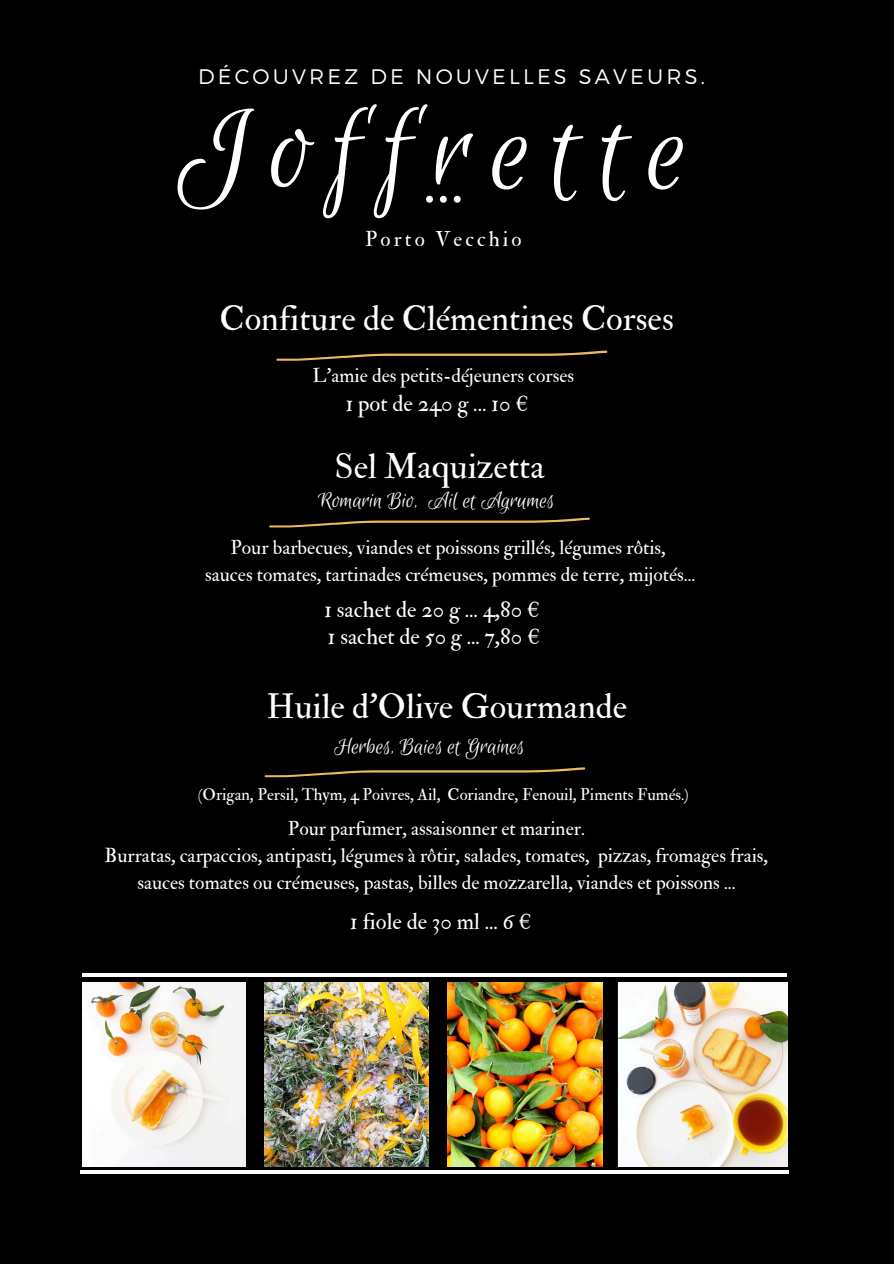
<style>
.page{position:relative;width:894px;height:1264px;background:#fff}
.page>*{position:absolute;margin:0;border:0;box-sizing:border-box;transform-origin:0 0}
.t1{font:127.5px "Euphoria Script";letter-spacing:.15em;color:#fff}
.t2{font:34.5px "IM FELL Double Pica Roman";color:#fff}
.t3{font:24px "Euphoria Script";color:#fff}
.t4{font:22.5px "IM FELL Double Pica Roman";color:#fff}
.t5{font:300 21px "Montserrat";letter-spacing:.15em;color:#fff}
.t6{font:21px "IM FELL Double Pica Roman";letter-spacing:.15em;color:#fff}
.t7{font:19.5px/27px "IM FELL Double Pica Roman";color:#fff;text-align:center}
.t8{font:16.5px "IM FELL Double Pica Roman";color:#fff}
</style>
<div class="page">
<div style="left:0;top:0;width:893px;height:1263px;background:#000"></div>
<img style="left:82px;top:982px;width:164px;height:184px">
<img style="left:265px;top:982px;width:163px;height:184px">
<img style="left:447px;top:982px;width:156px;height:184px">
<hr style="left:81px;top:1170px;width:707px;height:4px;background:#fff">
<svg style="left:426px;top:196px;width:34px;height:6px"></svg>
<svg style="left:269px;top:517px;width:320px;height:10px"></svg>
<svg style="left:276px;top:350px;width:331px;height:11px"></svg>
<hr style="left:82px;top:973px;width:705px;height:4px;background:#fff">
<img style="left:617px;top:982px;width:170px;height:184px">
<svg style="left:264px;top:767px;width:321px;height:10px"></svg>
<h1 class="t5" style="left:198px;top:63px;width:508px">DÉCOUVREZ DE NOUVELLES SAVEURS.</h1>
<p class="t1" style="left:177px;top:83px;width:512px">Joffrette</p>
<h5 class="t6" style="left:365px;top:226px;width:158px">Porto Vecchio</h5>
<h2 class="t2" style="left:219px;top:298px;width:456px">Confiture de Clémentines Corses</h2>
<h5 class="t7" style="left:312px;top:363px;width:263px">L'amie des petits-déjeuners corses</h5>
<p class="t4" style="left:345px;top:390px;width:184px">1 pot de 240 g ... 10 €</p>
<h5 class="t2" style="left:334px;top:445px;width:211px">Sel Maquizetta</h5>
<h3 class="t3" style="left:318px;top:487px;width:238px">Romarin Bio, Ail et Agrumes</h3>
<p class="t7" style="left:205px;top:534px;width:491px">Pour barbecues, viandes et poissons grillés, légumes rôtis,<br>sauces tomates, tartinades crémeuses, pommes de terre, mijotés...</p>
<h2 class="t4" style="left:324px;top:596px;width:217px">1 sachet de 20 g ... 4,80 €</h2>
<h3 class="t4" style="left:327px;top:623px;width:214px">1 sachet de 50 g ... 7,80 €</h3>
<h3 class="t2" style="left:266px;top:685px;width:362px">Huile d’Olive Gourmande</h3>
<h3 class="t3" style="left:334px;top:733px;width:192px">Herbes, Baies et Graines</h3>
<h3 class="t8" style="left:198px;top:785px;width:492px">(Origan, Persil, Thym, 4 Poivres, Ail, Coriandre, Fenouil, Piments Fumés.)</h3>
<h2 class="t7" style="left:104px;top:815px;width:665px">Pour parfumer, assaisonner et mariner.<br>Burratas, carpaccios, antipasti, légumes à rôtir, salades, tomates, pizzas, fromages frais, sauces tomates ou crémeuses, pastas, billes de mozzarella, viandes et poissons ...</h2>
<p class="t4" style="left:350px;top:907px;width:183px">1 fiole de 30 ml ... 6 €</p>
</div>
